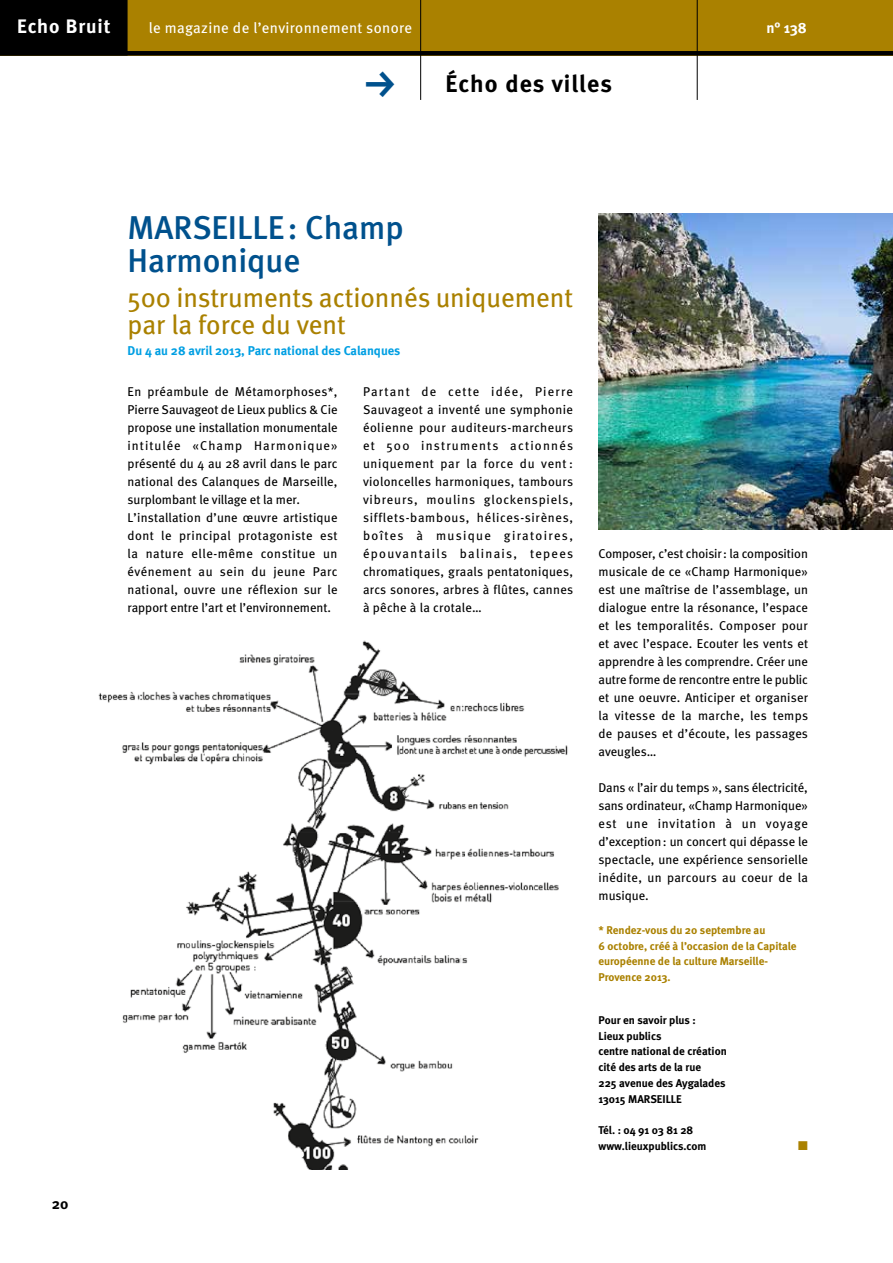
<style>
.page{position:relative;width:893px;height:1263px;background:#fff}
.page>*{position:absolute;margin:0;border:0;box-sizing:border-box;transform-origin:0 0}
.t1{font:45px "FF Dingbests";color:#00518d}
.P01_titre_module{font:500 33px/33px "Meta";color:#00518d}
.P03_texte_méta{font:27px "Meta";color:#aa8100}
.t2{font:700 24px "Meta";letter-spacing:.045em;color:#000}
.t3{font:700 19.5px "Meta";letter-spacing:.05em;color:#fff}
.t4{font:15px "Meta";letter-spacing:.025em;color:#fff}
.t5{font:700 15px "Meta";color:#fff}
.t6{font:700 15px "Meta";color:#000}
.P03_texte_méta-2{font:12.75px/18px "Meta";letter-spacing:.015em;color:#000;text-align:justify}
.P03_texte_méta-3{font:700 12.75px "Meta";color:#009fe3}
.P10_Contacts{font:12.75px "Zapf Dingbats ITC";color:#aa8100}
.P10_Contacts-2{font:700 11.25px "Meta";color:#000}
.P10_Contacts-3{font:700 11.25px/15.8px "Meta";color:#aa8100}
</style>
<div class="page">
<div style="left:0;top:0;width:893px;height:56px;background:#aa8100"></div>
<div style="left:0;top:0;width:128px;height:56px;background:#000"></div>
<hr style="left:420px;top:0;width:1px;height:100px;background:#000">
<hr style="left:697px;top:0;width:1px;height:100px;background:#000">
<div style="left:0;top:51px;width:893px;height:5px;background:#000"></div>
<img style="left:98px;top:640px;width:470px;height:529px">
<img style="left:598px;top:214px;width:295px;height:315px">
<h3 class="t3" style="left:17px;top:15px;width:95px">Echo Bruit</h3>
<p class="t4" style="left:149px;top:19px;width:265px">le magazine de l’environnement sonore</p>
<h1 class="t1" style="left:356px;top:101px;width:35px;rotate:-90deg">g</h1>
<h3 class="t2" style="left:445px;top:69px;width:168px">Écho des villes</h3>
<p class="P01_titre_module" style="left:128px;top:210px;width:278px">MARSEILLE: Champ<br>Harmonique</p>
<p class="P03_texte_méta" style="left:128px;top:282px;width:447px">500 instruments actionnés uniquement</p>
<p class="P03_texte_méta" style="left:128px;top:309px;width:220px">par la force du vent</p>
<p class="P03_texte_méta-3" style="left:128px;top:343px;width:274px">Du 4 au 28 avril 2013, Parc national des Calanques</p>
<p class="t5" style="left:766px;top:19px;width:42px">n° 138</p>
<p class="t6" style="left:52px;top:1195px;width:18px">20</p>
<p class="P03_texte_méta-2" style="left:128px;top:382px;width:212px">En préambule de Métamorphoses*, Pierre Sauvageot de Lieux publics &amp; Cie propose une installation monumentale intitulée «Champ Harmonique» présenté du 4 au 28 avril dans le parc national des Calanques de Marseille, surplombant le village et la mer.</p>
<p class="P03_texte_méta-2" style="left:128px;top:508px;width:212px">L’installation d’une œuvre artistique dont le principal protagoniste est la nature elle-même constitue un événement au sein du jeune Parc national, ouvre une réflexion sur le rapport entre l’art et l’environnement.</p>
<p class="P03_texte_méta-2" style="left:363px;top:382px;width:212px">Partant de cette idée, Pierre Sauvageot a inventé une symphonie éolienne pour auditeurs-marcheurs et 500 instruments actionnés uniquement par la force du vent : violoncelles harmoniques, tambours vibreurs, moulins glockenspiels, sifflets-bambous, hélices-sirènes, boîtes à musique giratoires, épouvantails balinais, tepees chromatiques, graals pentatoniques, arcs sonores, arbres à flûtes, cannes à pêche à la crotale…</p>
<p class="P03_texte_méta-2" style="left:598px;top:544px;width:211px">Composer, c’est choisir: la composition musicale de ce «Champ Harmonique» est une maîtrise de l’assemblage, un dialogue entre la résonance, l’espace et les temporalités. Composer pour et avec l’espace. Ecouter les vents et apprendre à les comprendre. Créer une autre forme de rencontre entre le public et une oeuvre. Anticiper et organiser la vitesse de la marche, les temps de pauses et d’écoute, les passages aveugles…</p>
<p class="P03_texte_méta-2" style="left:598px;top:778px;width:211px">Dans « l’air du temps », sans électricité, sans ordinateur, «Champ Harmonique» est une invitation à un voyage d’exception: un concert qui dépasse le spectacle, une expérience sensorielle inédite, un parcours au coeur de la musique.</p>
<p class="P10_Contacts-3" style="left:598px;top:922px;width:200px">* Rendez-vous du 20 septembre au<br>6 octobre, créé à l’occasion de la Capitale européenne de la culture Marseille-<br>Provence 2013.</p>
<p class="P10_Contacts-2" style="left:598px;top:1013px;width:99px">Pour en savoir plus :</p>
<p class="P10_Contacts-2" style="left:598px;top:1029px;width:64px">Lieux publics</p>
<p class="P10_Contacts-2" style="left:598px;top:1045px;width:130px">centre national de création</p>
<p class="P10_Contacts-2" style="left:598px;top:1060px;width:104px">cité des arts de la rue</p>
<p class="P10_Contacts-2" style="left:598px;top:1076px;width:128px">225 avenue des Aygalades</p>
<p class="P10_Contacts-2" style="left:598px;top:1092px;width:85px">13015 MARSEILLE</p>
<p class="P10_Contacts-2" style="left:598px;top:1123px;width:96px">Tél. : 04 91 03 81 28</p>
<p class="P10_Contacts-2" style="left:598px;top:1139px;width:109px">www.lieuxpublics.com</p>
<p class="P10_Contacts" style="left:798px;top:1139px;width:11px">■</p>
</div>
